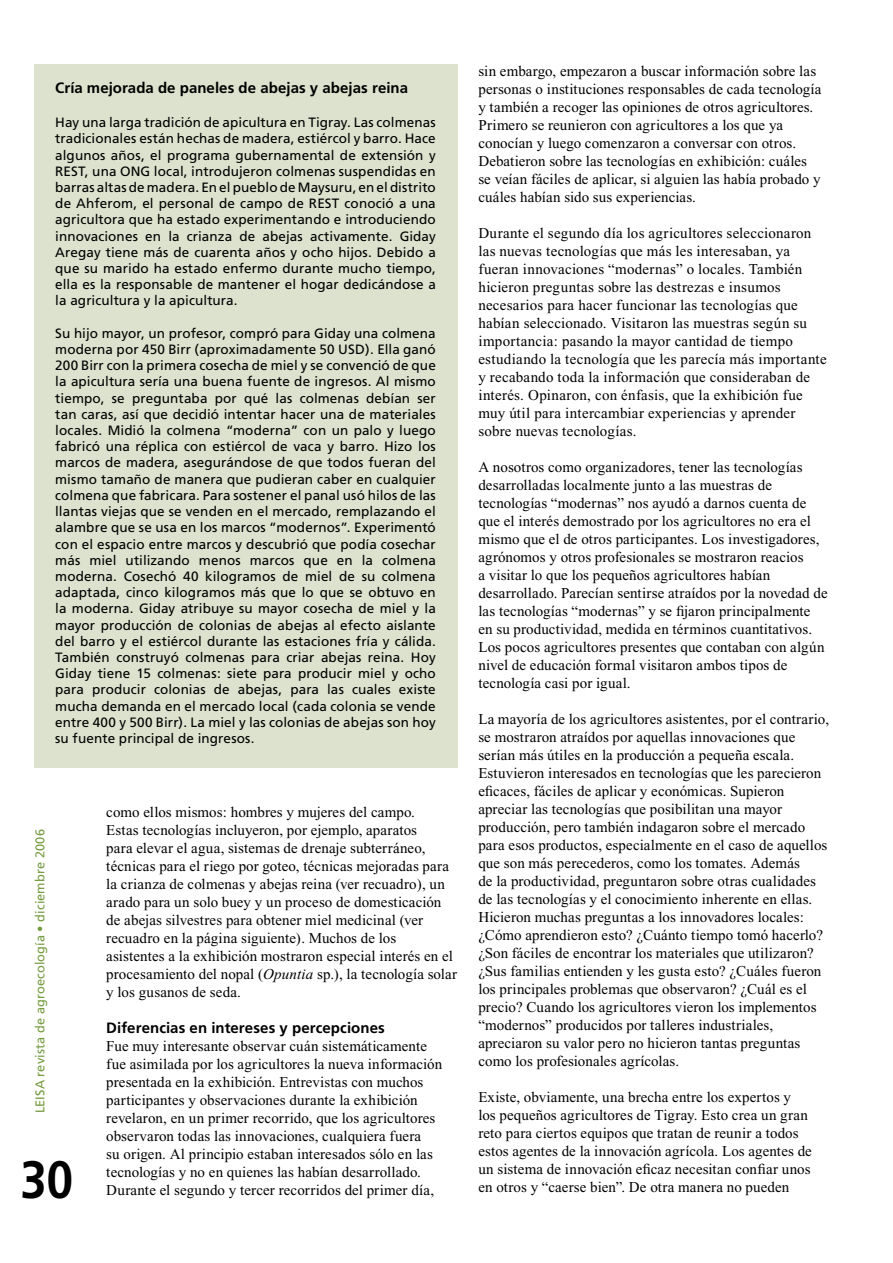
<style>
.page{position:relative;width:893px;height:1263px;background:#fff}
.page>*{position:absolute;margin:0;border:0;box-sizing:border-box;transform-origin:0 0}
.t1{font:700 52.5px "Frutiger";color:#000;scale:.9 1}
.t2{font:15px/18px "Times New Roman";letter-spacing:.01em;color:#000}
.t3{font:700 15px "Frutiger";letter-spacing:.005em;color:#000}
.t4{font:13.5px/16.2px "Frutiger";letter-spacing:.01em;color:#000;text-align:justify}
.t5{font:12.75px "Frutiger";letter-spacing:.01em;color:#759c41}
.s1{font-style:italic}
.s2{font-family:"Frutiger";font-weight:700}
</style>
<div class="page">
<div style="left:34px;top:64px;width:423px;height:703px;background:#dce2cd"></div>
<p class="t3" style="left:55px;top:79px;width:354px">Cría mejorada de paneles de abejas y abejas reina</p>
<p class="t4" style="left:55px;top:115px;width:382px">Hay una larga tradición de apicultura en Tigray. Las colmenas tradicionales están hechas de madera, estiércol y barro. Hace algunos años, el programa gubernamental de extensión y REST, una ONG local, introdujeron colmenas suspendidas en barras altas de madera. En el pueblo de Maysuru, en el distrito de Ahferom, el personal de campo de REST conoció a una agricultora que ha estado experimentando e introduciendo innovaciones en la crianza de abejas activamente. Giday Aregay tiene más de cuarenta años y ocho hijos. Debido a que su marido ha estado enfermo durante mucho tiempo, ella es la responsable de mantener el hogar dedicándose a la agricultura y la apicultura.</p>
<p class="t4" style="left:55px;top:325px;width:382px">Su hijo mayor, un profesor, compró para Giday una colmena moderna por 450 Birr (aproximadamente 50 USD). Ella ganó 200 Birr con la primera cosecha de miel y se convenció de que la apicultura sería una buena fuente de ingresos. Al mismo tiempo, se preguntaba por qué las colmenas debían ser tan caras, así que decidió intentar hacer una de materiales locales. Midió la colmena “moderna” con un palo y luego fabricó una réplica con estiércol de vaca y barro. Hizo los marcos de madera, asegurándose de que todos fueran del mismo tamaño de manera que pudieran caber en cualquier colmena que fabricara. Para sostener el panal usó hilos de las llantas viejas que se venden en el mercado, remplazando el alambre que se usa en los marcos “modernos”. Experimentó con el espacio entre marcos y descubrió que podía cosechar más miel utilizando menos marcos que en la colmena moderna. Cosechó 40 kilogramos de miel de su colmena adaptada, cinco kilogramos más que lo que se obtuvo en la moderna. Giday atribuye su mayor cosecha de miel y la mayor producción de colonias de abejas al efecto aislante del barro y el estiércol durante las estaciones fría y cálida.<br>También construyó colmenas para criar abejas reina. Hoy Giday tiene 15 colmenas: siete para producir miel y ocho para producir colonias de abejas, para las cuales existe mucha demanda en el mercado local (cada colonia se vende entre 400 y 500 Birr). La miel y las colonias de abejas son hoy su fuente principal de ingresos.</p>
<p class="t5" style="left:33px;top:1113px;width:286px;rotate:-90deg">leisa revista de agroecología • diciembre 2006</p>
<p class="t1" style="left:21px;top:1149px;width:60px">30</p>
<p class="t2" style="left:106px;top:803px;width:352px">como ellos mismos: hombres y mujeres del campo.<br>Estas tecnologías incluyeron, por ejemplo, aparatos<br>para elevar el agua, sistemas de drenaje subterráneo, técnicas para el riego por goteo, técnicas mejoradas para la crianza de colmenas y abejas reina (ver recuadro), un arado para un solo buey y un proceso de domesticación de abejas silvestres para obtener miel medicinal (ver recuadro en la página siguiente). Muchos de los asistentes a la exhibición mostraron especial interés en el procesamiento del nopal (<span class="s1">Opuntia</span> sp.), la tecnología solar y los gusanos de seda.</p>
<p class="t2" style="left:106px;top:1019px;width:337px"><span class="s2">Diferencias en intereses y percepciones<br></span>Fue muy interesante observar cuán sistemáticamente fue asimilada por los agricultores la nueva información presentada en la exhibición. Entrevistas con muchos participantes y observaciones durante la exhibición revelaron, en un primer recorrido, que los agricultores observaron todas las innovaciones, cualquiera fuera<br>su origen. Al principio estaban interesados sólo en las tecnologías y no en quienes las habían desarrollado.<br>Durante el segundo y tercer recorridos del primer día,</p>
<p class="t2" style="left:478px;top:62px;width:345px">sin embargo, empezaron a buscar información sobre las personas o instituciones responsables de cada tecnología y también a recoger las opiniones de otros agricultores.<br>Primero se reunieron con agricultores a los que ya conocían y luego comenzaron a conversar con otros.<br>Debatieron sobre las tecnologías en exhibición: cuáles se veían fáciles de aplicar, si alguien las había probado y cuáles habían sido sus experiencias.</p>
<p class="t2" style="left:478px;top:224px;width:350px">Durante el segundo día los agricultores seleccionaron las nuevas tecnologías que más les interesaban, ya fueran innovaciones “modernas” o locales. También hicieron preguntas sobre las destrezas e insumos necesarios para hacer funcionar las tecnologías que habían seleccionado. Visitaron las muestras según su importancia: pasando la mayor cantidad de tiempo estudiando la tecnología que les parecía más importante y recabando toda la información que consideraban de interés. Opinaron, con énfasis, que la exhibición fue muy útil para intercambiar experiencias y aprender sobre nuevas tecnologías.</p>
<p class="t2" style="left:478px;top:458px;width:351px">A nosotros como organizadores, tener las tecnologías desarrolladas localmente junto a las muestras de tecnologías “modernas” nos ayudó a darnos cuenta de que el interés demostrado por los agricultores no era el mismo que el de otros participantes. Los investigadores, agrónomos y otros profesionales se mostraron reacios<br>a visitar lo que los pequeños agricultores habían desarrollado. Parecían sentirse atraídos por la novedad de las tecnologías “modernas” y se fijaron principalmente en su productividad, medida en términos cuantitativos.<br>Los pocos agricultores presentes que contaban con algún nivel de educación formal visitaron ambos tipos de tecnología casi por igual.</p>
<p class="t2" style="left:478px;top:710px;width:352px">La mayoría de los agricultores asistentes, por el contrario, se mostraron atraídos por aquellas innovaciones que serían más útiles en la producción a pequeña escala.<br>Estuvieron interesados en tecnologías que les parecieron eficaces, fáciles de aplicar y económicas. Supieron apreciar las tecnologías que posibilitan una mayor producción, pero también indagaron sobre el mercado para esos productos, especialmente en el caso de aquellos que son más perecederos, como los tomates. Además<br>de la productividad, preguntaron sobre otras cualidades de las tecnologías y el conocimiento inherente en ellas.<br>Hicieron muchas preguntas a los innovadores locales: ¿Cómo aprendieron esto? ¿Cuánto tiempo tomó hacerlo? ¿Son fáciles de encontrar los materiales que utilizaron? ¿Sus familias entienden y les gusta esto? ¿Cuáles fueron los principales problemas que observaron? ¿Cuál es el precio? Cuando los agricultores vieron los implementos “modernos” producidos por talleres industriales, apreciaron su valor pero no hicieron tantas preguntas como los profesionales agrícolas.</p>
<p class="t2" style="left:478px;top:1088px;width:335px">Existe, obviamente, una brecha entre los expertos y los pequeños agricultores de Tigray. Esto crea un gran reto para ciertos equipos que tratan de reunir a todos estos agentes de la innovación agrícola. Los agentes de un sistema de innovación eficaz necesitan confiar unos en otros y “caerse bien”. De otra manera no pueden</p>
</div>
